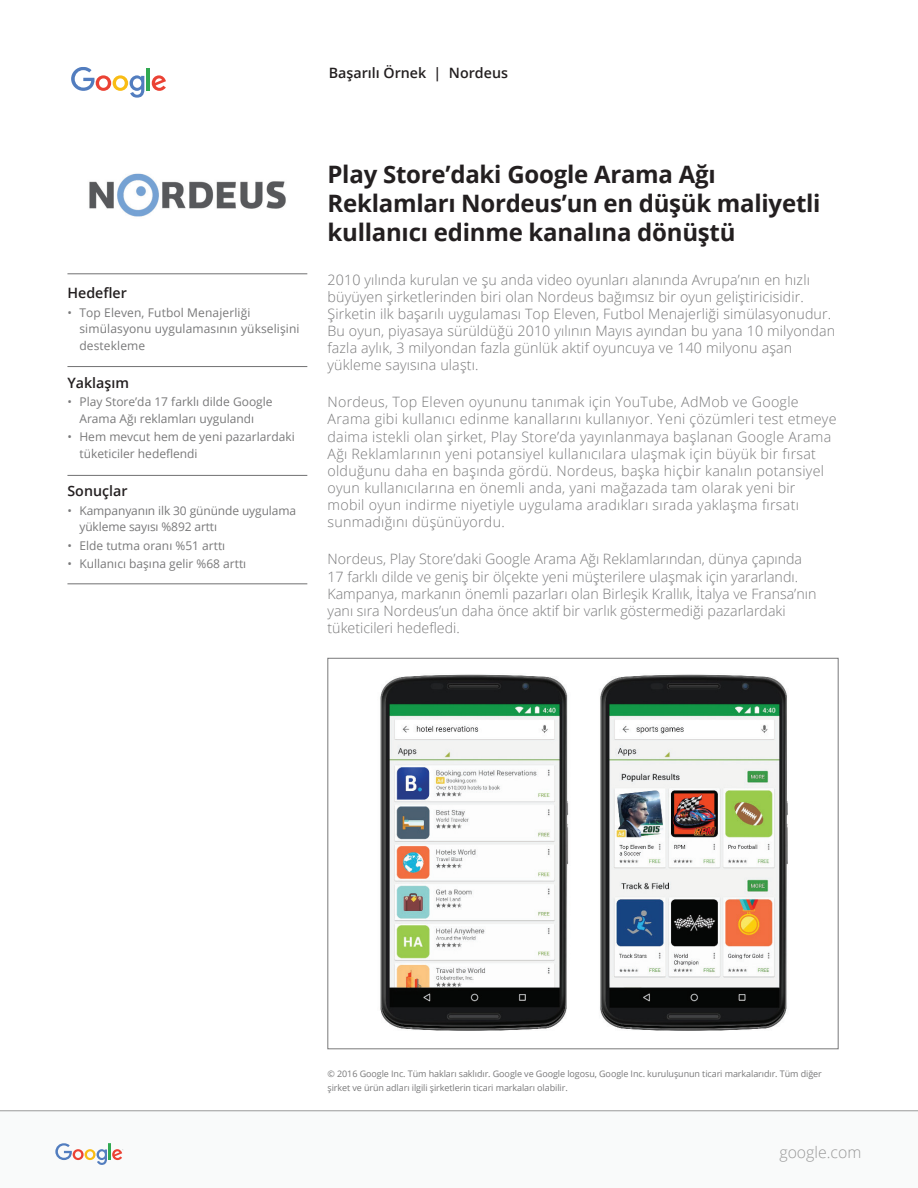
<style>
.page{position:relative;width:918px;height:1188px;background:#fff}
.page>*{position:absolute;margin:0;border:0;box-sizing:border-box;transform-origin:0 0}
.t1{font:700 24px/28.8px "Open Sans";letter-spacing:-.01em;color:#231f20}
.t2{font:300 15.9px "Open Sans";color:#999}
.t3{font:300 14.25px/17.1px "Open Sans";letter-spacing:.01em;color:#79797a}
.t4{font:600 14.25px "Open Sans";color:#231f20}
.t5{font:12px/16.5px "Open Sans";color:#79797a}
.t6{font:9px/13.5px "Open Sans";letter-spacing:-.01em;color:#79797a}
</style>
<div class="page">
<div style="left:0;top:1111px;width:918px;height:77px;background:#f9fafa"></div>
<hr style="left:0;top:1110px;width:918px;height:1px;background:#999">
<svg style="left:71px;top:67px;width:73px;height:31px"></svg>
<hr style="left:147px;top:68px;width:3px;height:22px;background:#31a952">
<svg style="left:152px;top:75px;width:14px;height:16px"></svg>
<svg style="left:55px;top:1143px;width:68px;height:22px"></svg>
<hr style="left:67px;top:273px;width:240px;height:1px;background:#79797a">
<hr style="left:67px;top:366px;width:240px;height:1px;background:#79797a">
<hr style="left:67px;top:475px;width:240px;height:1px;background:#79797a">
<hr style="left:67px;top:583px;width:240px;height:1px;background:#79797a">
<img style="left:89px;top:173px;width:197px;height:44px">
<img style="left:380px;top:674px;width:408px;height:357px">
<p class="t4" style="left:329px;top:63px;width:181px">Başarılı Örnek | Nordeus</p>
<p class="t4" style="left:67px;top:283px;width:61px">Hedefler</p>
<p class="t5" style="left:79px;top:304px;width:222px;text-indent:-12px">• Top Eleven, Futbol Menajerliği simülasyonu uygulamasının yükselişini destekleme</p>
<p class="t4" style="left:67px;top:373px;width:63px">Yaklaşım</p>
<p class="t5" style="left:67px;top:393px;width:207px;text-align:center">• Play Store’da 17 farklı dilde Google<br>Arama Ağı reklamları uygulandı</p>
<p class="t5" style="left:79px;top:429px;width:217px;text-indent:-12px">• Hem mevcut hem de yeni pazarlardaki tüketiciler hedeflendi</p>
<p class="t4" style="left:67px;top:481px;width:62px">Sonuçlar</p>
<p class="t5" style="left:79px;top:502px;width:218px;text-indent:-12px">• Kampanyanın ilk 30 gününde uygulama yükleme sayısı %892 arttı</p>
<p class="t5" style="left:67px;top:537px;width:159px">• Elde tutma oranı %51 arttı</p>
<p class="t5" style="left:67px;top:556px;width:180px">• Kullanıcı başına gelir %68 arttı</p>
<h1 class="t1" style="left:327px;top:160px;width:495px">Play Store’daki Google Arama Ağı<br>Reklamları Nordeus’un en düşük maliyetli kullanıcı edinme kanalına dönüştü</h1>
<p class="t3" style="left:327px;top:270px;width:509px">2010 yılında kurulan ve şu anda video oyunları alanında Avrupa’nın en hızlı büyüyen şirketlerinden biri olan Nordeus bağımsız bir oyun geliştiricisidir.<br>Şirketin ilk başarılı uygulaması Top Eleven, Futbol Menajerliği simülasyonudur.<br>Bu oyun, piyasaya sürüldüğü 2010 yılının Mayıs ayından bu yana 10 milyondan fazla aylık, 3 milyondan fazla günlük aktif oyuncuya ve 140 milyonu aşan yükleme sayısına ulaştı.</p>
<p class="t3" style="left:327px;top:393px;width:511px">Nordeus, Top Eleven oyununu tanımak için YouTube, AdMob ve Google Arama gibi kullanıcı edinme kanallarını kullanıyor. Yeni çözümleri test etmeye daima istekli olan şirket, Play Store’da yayınlanmaya başlanan Google Arama Ağı Reklamlarının yeni potansiyel kullanıcılara ulaşmak için büyük bir fırsat olduğunu daha en başında gördü. Nordeus, başka hiçbir kanalın potansiyel oyun kullanıcılarına en önemli anda, yani mağazada tam olarak yeni bir<br>mobil oyun indirme niyetiyle uygulama aradıkları sırada yaklaşma fırsatı sunmadığını düşünüyordu.</p>
<p class="t3" style="left:327px;top:550px;width:490px">Nordeus, Play Store’daki Google Arama Ağı Reklamlarından, dünya çapında 17 farklı dilde ve geniş bir ölçekte yeni müşterilere ulaşmak için yararlandı.<br>Kampanya, markanın önemli pazarları olan Birleşik Krallık, İtalya ve Fransa’nın yanı sıra Nordeus’un daha önce aktif bir varlık göstermediği pazarlardaki tüketicileri hedefledi.</p>
<p class="t6" style="left:327px;top:1067px;width:496px">© 2016 Google Inc. Tüm hakları saklıdır. Google ve Google logosu, Google Inc. kuruluşunun ticari markalarıdır. Tüm diğer şirket ve ürün adları ilgili şirketlerin ticari markaları olabilir.</p>
<p class="t2" style="left:779px;top:1141px;width:83px">google.com</p>
</div>
